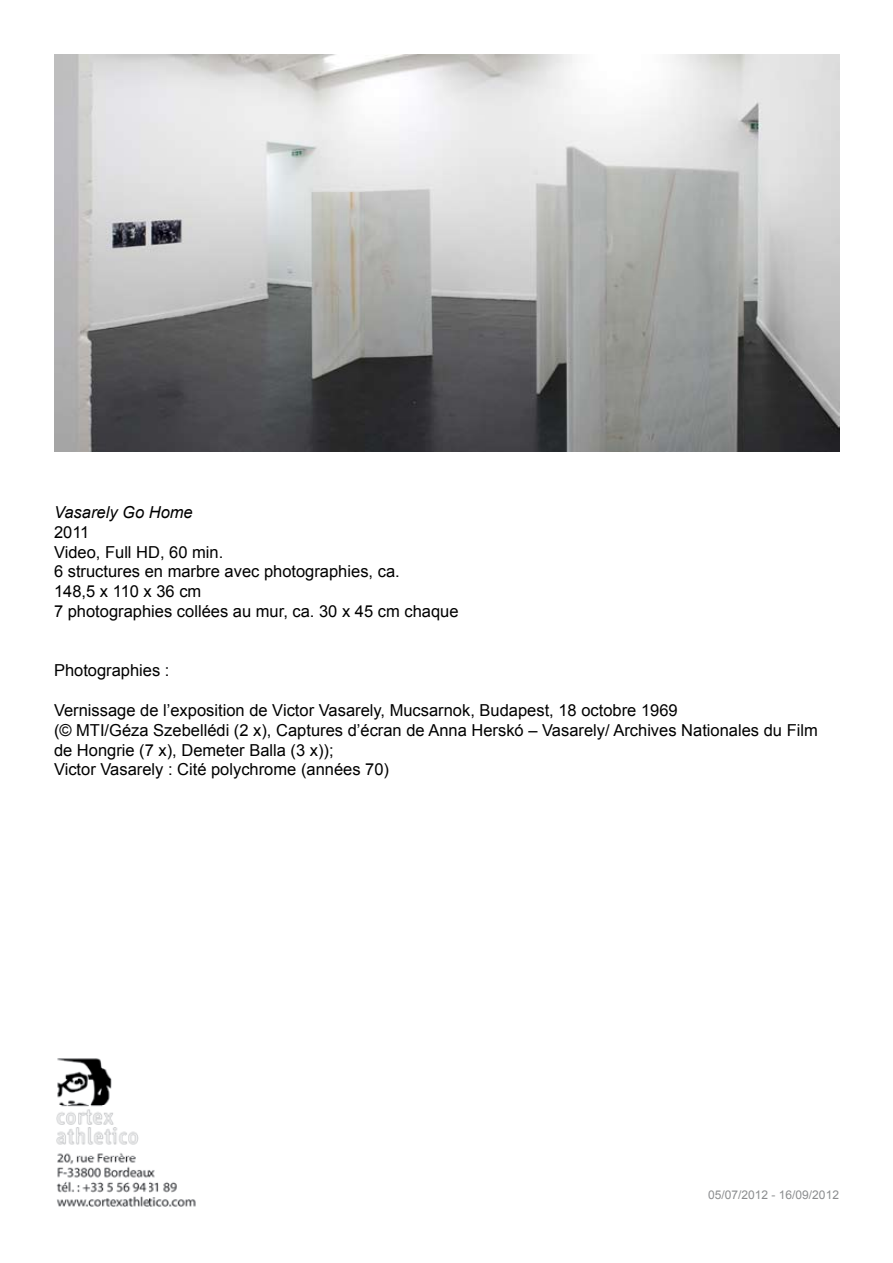
<style>
.page{position:relative;width:893px;height:1263px;background:#fff}
.page>*{position:absolute;margin:0;border:0;box-sizing:border-box;transform-origin:0 0}
.t1{font:16.5px/19.8px "Arial";color:#000}
.t2{font:italic 16.5px "Arial";color:#000}
.t3{font:12px "Arial";color:#8b8d8f}
</style>
<div class="page">
<img style="left:56px;top:1058px;width:140px;height:149px">
<img style="left:54px;top:54px;width:785px;height:397px">
<p class="t2" style="left:54px;top:502px;width:140px">Vasarely Go Home</p>
<p class="t1" style="left:54px;top:522px;width:406px">2011<br>Video, Full HD, 60 min.<br>6 structures en marbre avec photographies, ca.<br>148,5 x 110 x 36 cm<br>7 photographies collées au mur, ca. 30 x 45 cm chaque</p>
<p class="t1" style="left:54px;top:661px;width:117px">Photographies :</p>
<p class="t1" style="left:54px;top:700px;width:765px">Vernissage de l’exposition de Victor Vasarely, Mucsarnok, Budapest, 18 octobre 1969<br>(© MTI/Géza Szebellédi (2 x), Captures d’écran de Anna Herskó – Vasarely/ Archives Nationales du Film de Hongrie (7 x), Demeter Balla (3 x));<br>Victor Vasarely : Cité polychrome (années 70)</p>
<p class="t3" style="left:708px;top:1187px;width:132px">05/07/2012 - 16/09/2012</p>
</div>
